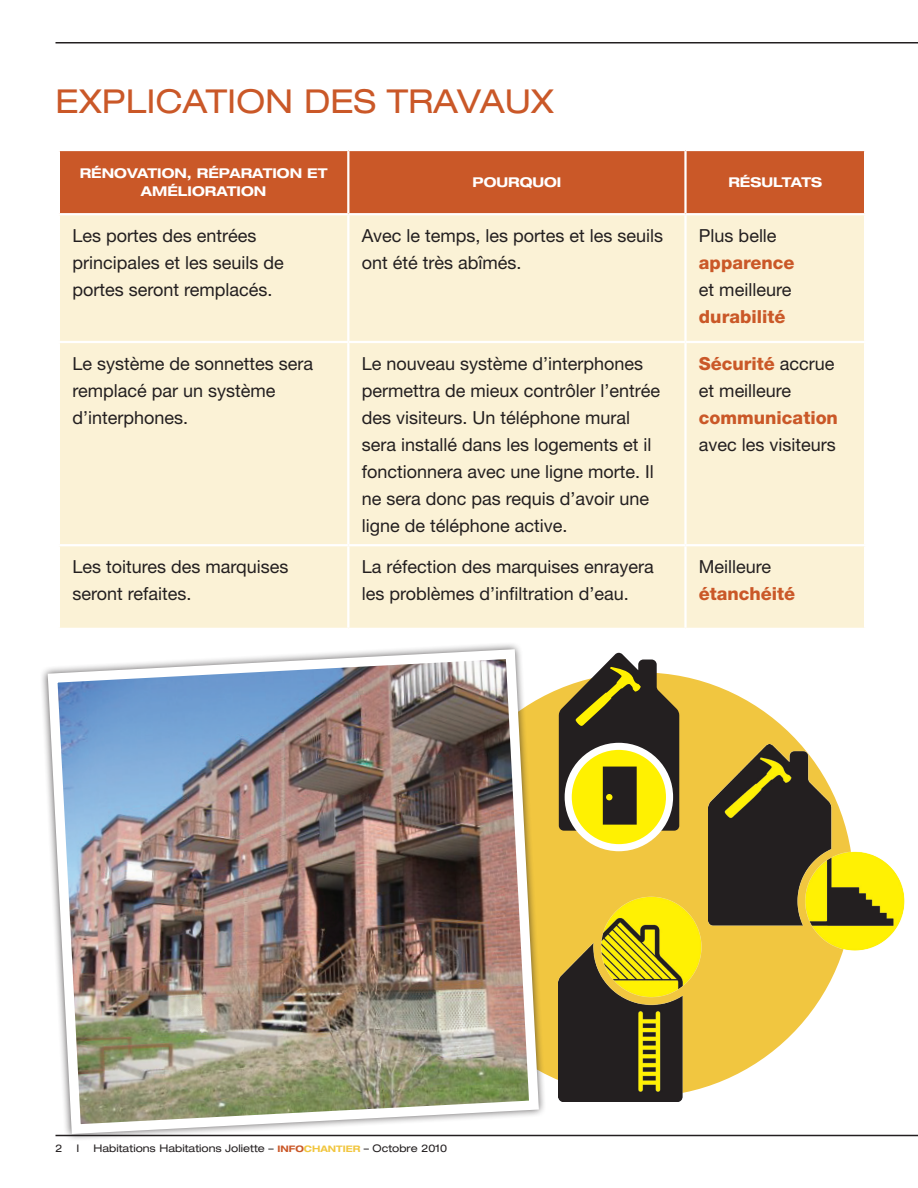
<style>
.page{position:relative;width:918px;height:1188px;background:#fff}
.page>*{position:absolute;margin:0;border:0;box-sizing:border-box;transform-origin:0 0}
.t1{font:expanded 33px "Helvetica Neue";color:#ca5828}
.t2{font:18px/27px "Helvetica Neue";color:#231f20}
.t3{font:800 18px "Helvetica Neue";color:#ca5828}
.t4{font:700 expanded 13.5px/18px "Helvetica Neue";color:#fff;text-align:center}
.t5{font:expanded 10.5px "Helvetica Neue";color:#231f20}
.s1{font-weight:800;color:#ca5828}
.s2{font-weight:700;font-size:9px;color:#ca5828}
.s3{font-weight:700;font-size:9px;color:#f1c640}
</style>
<div class="page">
<hr style="left:56px;top:1135px;width:862px;height:1px;background:#231f20">
<hr style="left:56px;top:42px;width:862px;height:2px;background:#231f20">
<div style="left:60px;top:151px;width:804px;height:62px;background:#ca5828"></div>
<div style="left:60px;top:215px;width:804px;height:413px;background:#fbf2d6"></div>
<hr style="left:347px;top:151px;width:2px;height:62px;background:#fff">
<hr style="left:684px;top:151px;width:3px;height:62px;background:#fff">
<hr style="left:58px;top:341px;width:290px;height:2px;background:#fff">
<hr style="left:58px;top:544px;width:290px;height:2px;background:#fff">
<hr style="left:347px;top:215px;width:2px;height:126px;background:#fff">
<hr style="left:684px;top:215px;width:3px;height:126px;background:#fff">
<hr style="left:348px;top:341px;width:338px;height:2px;background:#fff">
<hr style="left:347px;top:343px;width:2px;height:201px;background:#fff">
<hr style="left:686px;top:341px;width:180px;height:2px;background:#fff">
<hr style="left:684px;top:343px;width:3px;height:201px;background:#fff">
<hr style="left:348px;top:544px;width:338px;height:2px;background:#fff">
<hr style="left:347px;top:546px;width:2px;height:82px;background:#fff">
<hr style="left:686px;top:544px;width:180px;height:2px;background:#fff">
<hr style="left:684px;top:546px;width:3px;height:82px;background:#fff">
<div style="left:429px;top:672px;width:425px;height:425px;background:#f1c640;border-radius:50%"></div>
<div style="left:39px;top:641px;width:507px;height:501px;background:#231f20;opacity:.75"></div>
<img style="left:43px;top:644px;width:501px;height:495px">
<svg style="left:559px;top:653px;width:120px;height:198px"></svg>
<img style="left:709px;top:744px;width:196px;height:214px">
<img style="left:559px;top:890px;width:150px;height:211px">
<h1 class="t1" style="left:56px;top:81px;width:500px">EXPLICATION DES TRAVAUX</h1>
<p class="t4" style="left:80px;top:164px;width:249px">RÉNOVATION, RÉPARATION ET<br>AMÉLIORATION</p>
<p class="t4" style="left:472px;top:173px;width:13px">POUR</p>
<p class="t4" style="left:520px;top:173px;width:43px">QUOI</p>
<p class="t4" style="left:728px;top:173px;width:95px">RÉSULTATS</p>
<p class="t2" style="left:72px;top:222px;width:213px">Les portes des entrées principales et les seuils de portes seront remplacés.</p>
<p class="t2" style="left:362px;top:222px;width:303px">Avec le temps, les portes et les seuils ont été très abîmés.</p>
<p class="t2" style="left:699px;top:222px;width:79px">Plus belle</p>
<p class="t3" style="left:699px;top:252px;width:97px">apparence</p>
<p class="t2" style="left:699px;top:276px;width:94px">et meilleure</p>
<p class="t3" style="left:699px;top:306px;width:88px">durabilité</p>
<p class="t2" style="left:72px;top:350px;width:242px">Le système de sonnettes sera remplacé par un système d’interphones.</p>
<p class="t2" style="left:362px;top:350px;width:300px">Le nouveau système d’interphones permettra de mieux contrôler l’entrée des visiteurs. Un téléphone mural sera installé dans les logements et il fonctionnera avec une ligne morte. Il ne sera donc pas requis d’avoir une ligne de téléphone active.</p>
<p class="t2" style="left:699px;top:350px;width:137px"><span class="s1">Sécurité</span> accrue et meilleure</p>
<p class="t3" style="left:699px;top:407px;width:141px">communication</p>
<p class="t2" style="left:699px;top:431px;width:138px">avec les visiteurs</p>
<p class="t2" style="left:72px;top:553px;width:218px">Les toitures des marquises seront refaites.</p>
<p class="t2" style="left:362px;top:553px;width:294px">La réfection des marquises enrayera les problèmes d’infiltration d’eau.</p>
<p class="t2" style="left:699px;top:553px;width:74px">Meilleure</p>
<p class="t3" style="left:699px;top:583px;width:98px">étanchéité</p>
<p class="t5" style="left:56px;top:1142px;width:9px">2</p>
<p class="t5" style="left:77px;top:1142px;width:4px">I</p>
<p class="t5" style="left:93px;top:1142px;width:355px">Habitations Habitations Joliette – <span class="s2">INFO</span><span class="s3">CHANTIER</span> – Octobre 2010</p>
</div>
